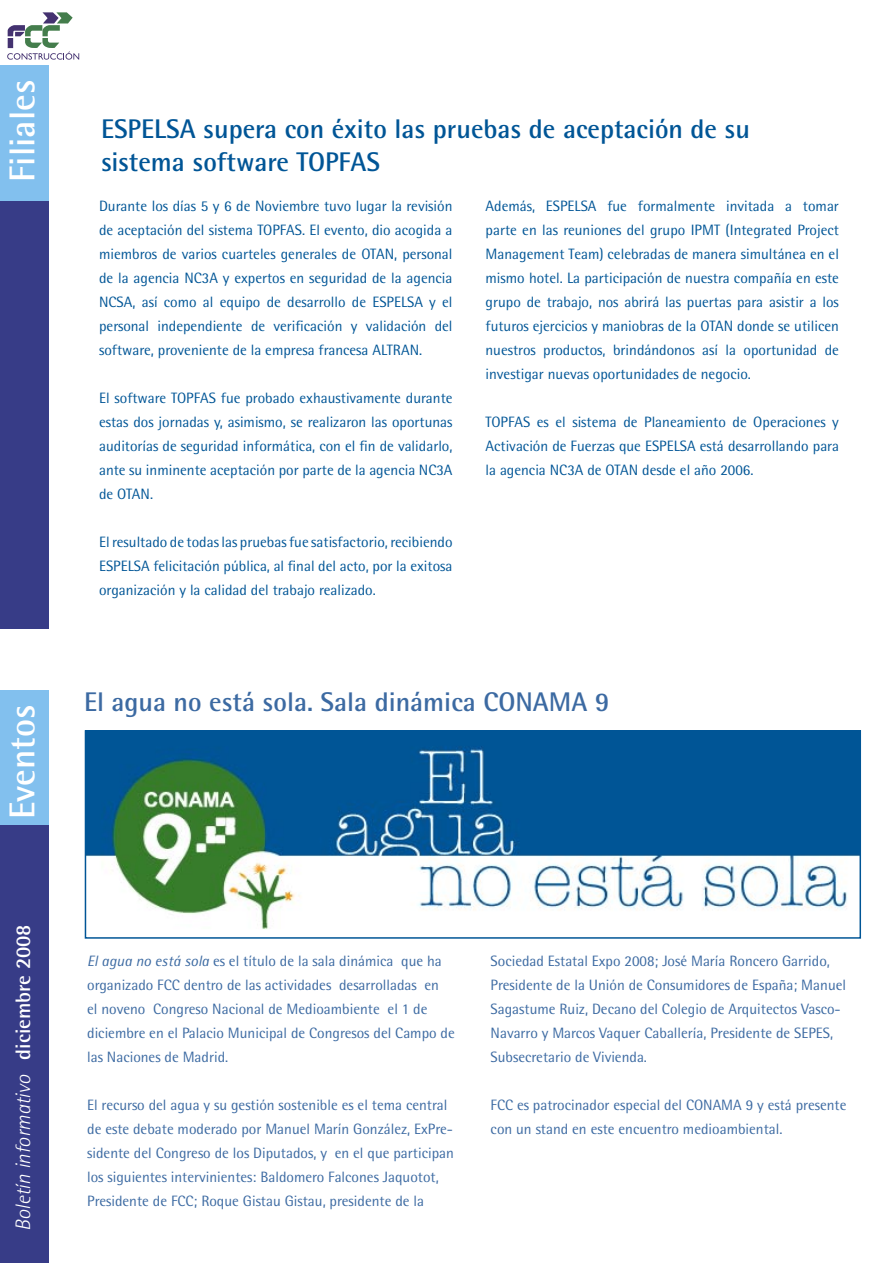
<style>
.page{position:relative;width:893px;height:1263px;background:#fff}
.page>*{position:absolute;margin:0;border:0;box-sizing:border-box;transform-origin:0 0}
.t1{font:700 36px "Rotis Semi Sans";color:#fff}
.t2{font:700 27px/32.4px "Rotis Semi Sans";color:#005596}
.t3{font:700 27px "Rotis Semi Sans";color:#3c6aa2}
.t4{font:italic 300 21px "Rotis Semi Sans";letter-spacing:-.005em;color:#fff}
.t5{font:15px/24px "Rotis Semi Sans";color:#005596;text-align:justify}
.t6{font:15px/24px "Rotis Semi Sans";color:#3c6aa2}
.s1{font-weight:700;font-style:normal}
.s2{font-style:italic}
</style>
<div class="page">
<img style="left:88px;top:733px;width:770px;height:196px">
<div style="left:85px;top:730px;width:776px;height:209px;border:2px solid #005596"></div>
<div style="left:0;top:65px;width:48px;height:155px;background:#82c0ee"></div>
<div style="left:0;top:201px;width:48px;height:427px;background:#373c87"></div>
<svg style="left:7px;top:12px;width:72px;height:48px"></svg>
<div style="left:0;top:690px;width:48px;height:154px;background:#82c0ee"></div>
<div style="left:0;top:826px;width:48px;height:437px;background:#373c87"></div>
<p class="t1" style="left:0;top:182px;width:104px;rotate:-90deg">Filiales</p>
<p class="t1" style="left:0;top:819px;width:116px;rotate:-90deg">Eventos</p>
<p class="t4" style="left:11px;top:1231px;width:308px;rotate:-90deg">Boletín informativo <span class="s1">diciembre 2008</span></p>
<p class="t2" style="left:101px;top:113px;width:650px">ESPELSA supera con éxito las pruebas de aceptación de su sistema software TOPFAS</p>
<p class="t5" style="left:99px;top:194px;width:355px">Durante los días 5 y 6 de Noviembre tuvo lugar la revisión de aceptación del sistema TOPFAS. El evento, dio acogida a miembros de varios cuarteles generales de OTAN, personal de la agencia NC3A y expertos en seguridad de la agencia NCSA, así como al equipo de desarrollo de ESPELSA y el personal independiente de verificación y validación del software, proveniente de la empresa francesa ALTRAN.</p>
<p class="t5" style="left:99px;top:386px;width:355px">El software TOPFAS fue probado exhaustivamente durante estas dos jornadas y, asimismo, se realizaron las oportunas auditorías de seguridad informática, con el fin de validarlo, ante su inminente aceptación por parte de la agencia NC3A de OTAN.</p>
<p class="t5" style="left:99px;top:530px;width:355px">El resultado de todas las pruebas fue satisfactorio, recibiendo ESPELSA felicitación pública, al final del acto, por la exitosa organización y la calidad del trabajo realizado.</p>
<p class="t5" style="left:485px;top:194px;width:355px">Además, ESPELSA fue formalmente invitada a tomar parte en las reuniones del grupo IPMT (Integrated Project Management Team) celebradas de manera simultánea en el mismo hotel. La participación de nuestra compañía en este grupo de trabajo, nos abrirá las puertas para asistir a los futuros ejercicios y maniobras de la OTAN donde se utilicen nuestros productos, brindándonos así la oportunidad de investigar nuevas oportunidades de negocio.</p>
<p class="t5" style="left:485px;top:410px;width:355px">TOPFAS es el sistema de Planeamiento de Operaciones y Activación de Fuerzas que ESPELSA está desarrollando para la agencia NC3A de OTAN desde el año 2006.</p>
<p class="t3" style="left:84px;top:685px;width:527px">El agua no está sola. Sala dinámica CONAMA 9</p>
<p class="t6" style="left:87px;top:949px;width:369px"><span class="s2">El agua no está sola</span> es el título de la sala dinámica que ha organizado FCC dentro de las actividades desarrolladas en<br>el noveno Congreso Nacional de Medioambiente el 1 de diciembre en el Palacio Municipal de Congresos del Campo de las Naciones de Madrid.</p>
<p class="t6" style="left:87px;top:1093px;width:368px">El recurso del agua y su gestión sostenible es el tema central de este debate moderado por Manuel Marín González, ExPre&shy;sidente del Congreso de los Diputados, y en el que participan los siguientes intervinientes: Baldomero Falcones Jaquotot, Presidente de FCC; Roque Gistau Gistau, presidente de la</p>
<p class="t6" style="left:491px;top:949px;width:357px">Sociedad Estatal Expo 2008; José María Roncero Garrido, Presidente de la Unión de Consumidores de España; Manuel Sagastume Ruiz, Decano del Colegio de Arquitectos Vasco-Navarro y Marcos Vaquer Caballería, Presidente de SEPES, Subsecretario de Vivienda.</p>
<p class="t6" style="left:491px;top:1093px;width:357px">FCC es patrocinador especial del CONAMA 9 y está presente con un stand en este encuentro medioambiental.</p>
</div>
